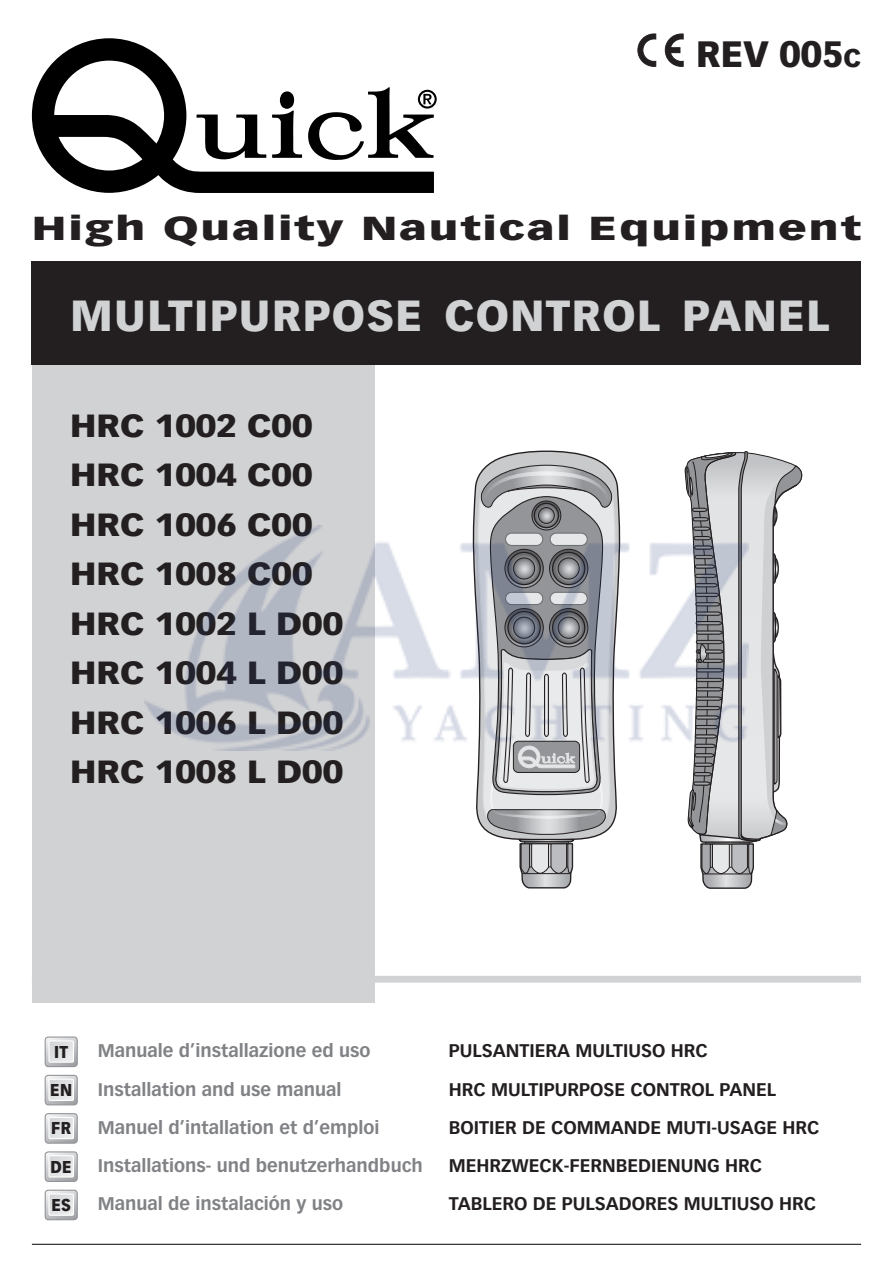
<style>
.page{position:relative;width:893px;height:1276px;background:#fff}
.page>*{position:absolute;margin:0;border:0;box-sizing:border-box;transform-origin:0 0}
.t1{font:900 42.75px "Vectora LH";letter-spacing:.035em;color:#d1d2d4}
.t2{font:900 36px "Vectora LH";color:#231f20}
.t3{font:900 32.62px "Vectora LH";letter-spacing:.04em;color:#231f20;scale:1.4 1}
.t4{font:900 31.5px/49.5px "Vectora LH";color:#231f20;scale:1.1 1}
.t5{font:700 18px "Vectora LH";color:#808285}
.t6{font:700 18px "Vectora LH";color:#231f20}
.t7{font:900 16.88px "Vectora LH";letter-spacing:.01em;color:#231f20;scale:.9 1}
.s1{font-size:25.2px}
</style>
<div class="page">
<div style="left:32px;top:976px;width:829px;height:6px;background:#d1d2d4"></div>
<div style="left:32px;top:340px;width:343px;height:662px;background:#d1d2d4"></div>
<svg style="left:32px;top:38px;width:402px;height:155px"></svg>
<svg style="left:272px;top:87px;width:165px;height:73px"></svg>
<hr style="left:32px;top:1243px;width:829px;height:1px;background:#231f20">
<div style="left:32px;top:262px;width:829px;height:103px;background:#231f20"></div>
<svg style="left:638px;top:34px;width:18px;height:33px"></svg>
<svg style="left:665px;top:34px;width:18px;height:33px"></svg>
<svg style="left:685px;top:451px;width:118px;height:438px"></svg>
<svg style="left:473px;top:450px;width:147px;height:366px"></svg>
<svg style="left:477px;top:459px;width:139px;height:363px"></svg>
<svg style="left:479px;top:464px;width:135px;height:425px"></svg>
<svg style="left:532px;top:501px;width:29px;height:29px"></svg>
<div style="left:532px;top:501px;width:29px;height:29px;border:1px solid #231f20;border-radius:50%"></div>
<svg style="left:534px;top:503px;width:24px;height:24px"></svg>
<div style="left:534px;top:503px;width:25px;height:25px;border:1px solid #231f20;border-radius:50%"></div>
<svg style="left:538px;top:507px;width:16px;height:16px"></svg>
<div style="left:538px;top:507px;width:17px;height:17px;border:1px solid #231f20;border-radius:50%"></div>
<div style="left:45px;top:1036px;width:33px;height:31px;border:1px solid #939598;border-radius:3px"></div>
<svg style="left:45px;top:1037px;width:32px;height:29px"></svg>
<div style="left:48px;top:1040px;width:26px;height:22px;border:1px solid #fff"></div>
<div style="left:45px;top:1074px;width:33px;height:31px;border:1px solid #939598;border-radius:3px"></div>
<svg style="left:45px;top:1075px;width:32px;height:30px"></svg>
<div style="left:48px;top:1078px;width:26px;height:23px;border:1px solid #fff"></div>
<div style="left:45px;top:1113px;width:33px;height:30px;border:1px solid #939598;border-radius:3px"></div>
<svg style="left:45px;top:1113px;width:32px;height:30px"></svg>
<div style="left:48px;top:1117px;width:26px;height:22px;border:1px solid #fff"></div>
<div style="left:45px;top:1151px;width:33px;height:31px;border:1px solid #939598;border-radius:3px"></div>
<svg style="left:45px;top:1152px;width:32px;height:29px"></svg>
<div style="left:48px;top:1155px;width:26px;height:22px;border:1px solid #fff"></div>
<div style="left:45px;top:1189px;width:33px;height:31px;border:1px solid #939598;border-radius:3px"></div>
<svg style="left:45px;top:1190px;width:32px;height:29px"></svg>
<div style="left:48px;top:1193px;width:26px;height:22px;border:1px solid #fff"></div>
<img style="left:145px;top:525px;width:603px;height:225px">
<h2 class="t2" style="left:696px;top:32px;width:167px">REV 005<span class="s1">c</span></h2>
<h3 class="t3" style="left:32px;top:208px;width:594px">High Quality Nautical Equipment</h3>
<h1 class="t1" style="left:70px;top:289px;width:761px">MULTIPURPOSE CONTROL PANEL</h1>
<h3 class="t4" style="left:70px;top:400px;width:250px">HRC 1002 C00<br>HRC 1004 C00<br>HRC 1006 C00<br>HRC 1008 C00<br>HRC 1002 L D00<br>HRC 1004 L D00<br>HRC 1006 L D00<br>HRC 1008 L D00</h3>
<p class="t7" style="left:54px;top:1041px;width:17px">IT</p>
<p class="t7" style="left:50px;top:1079px;width:26px">EN</p>
<p class="t7" style="left:51px;top:1117px;width:24px">FR</p>
<p class="t7" style="left:51px;top:1156px;width:25px">DE</p>
<p class="t7" style="left:51px;top:1194px;width:23px">ES</p>
<p class="t5" style="left:98px;top:1039px;width:274px">Manuale d’installazione ed uso</p>
<p class="t6" style="left:449px;top:1039px;width:260px">PULSANTIERA MULTIUSO HRC</p>
<p class="t5" style="left:98px;top:1078px;width:245px">Installation and use manual</p>
<p class="t6" style="left:449px;top:1078px;width:329px">HRC MULTIPURPOSE CONTROL PANEL</p>
<p class="t5" style="left:98px;top:1116px;width:283px">Manuel d’intallation et d’emploi</p>
<p class="t6" style="left:449px;top:1116px;width:372px">BOITIER DE COMMANDE MUTI-USAGE HRC</p>
<p class="t5" style="left:98px;top:1154px;width:326px">Installations- und benutzerhandbuch</p>
<p class="t6" style="left:449px;top:1154px;width:315px">MEHRZWECK-FERNBEDIENUNG HRC</p>
<p class="t5" style="left:98px;top:1193px;width:247px">Manual de instalación y uso</p>
<p class="t6" style="left:449px;top:1193px;width:369px">TABLERO DE PULSADORES MULTIUSO HRC</p>
</div>
